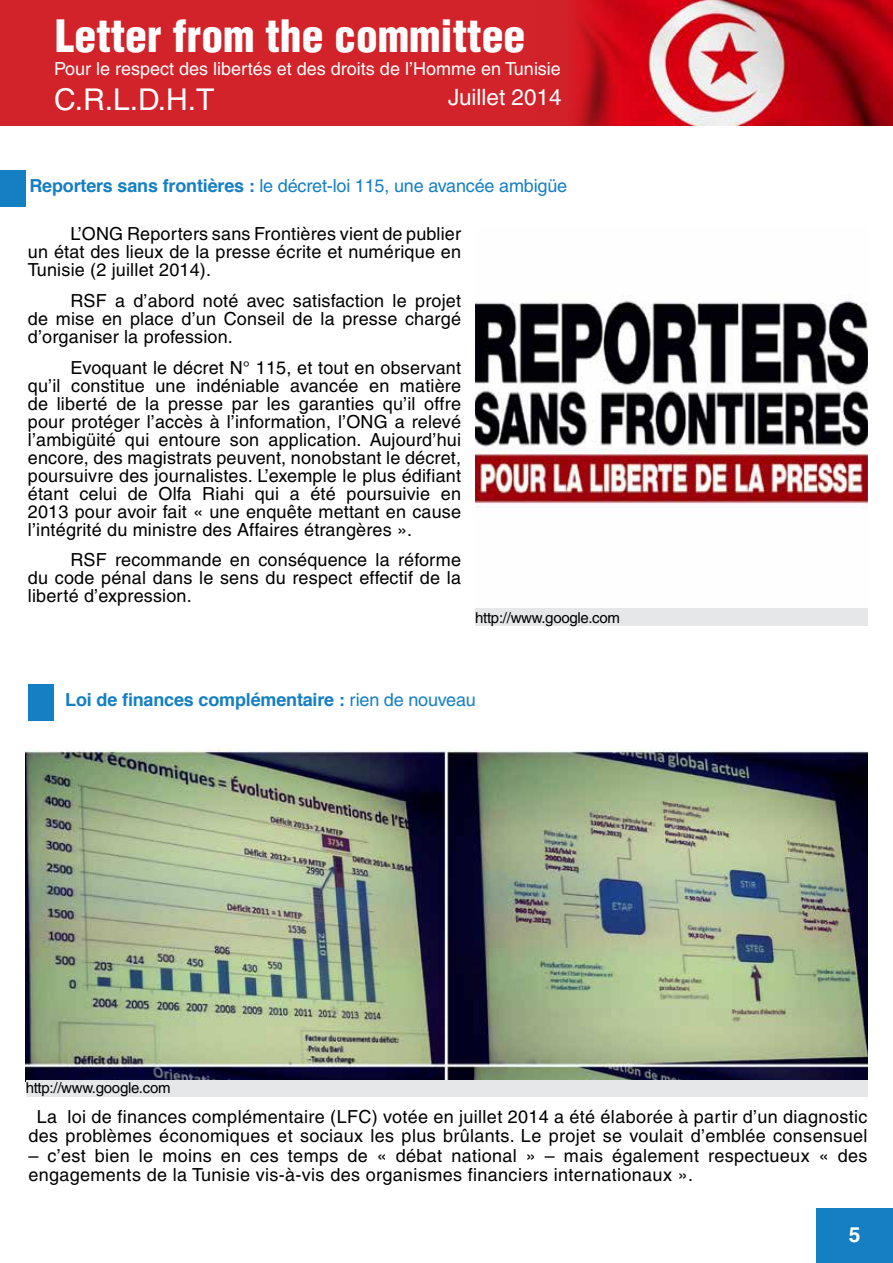
<style>
.page{position:relative;width:893px;height:1263px;background:#fff}
.page>*{position:absolute;margin:0;border:0;box-sizing:border-box;transform-origin:0 0}
.t1{font:900 condensed 43.5px "Helvetica";color:#fff}
.t2{font:30px "Helvetica";color:#fff}
.t3{font:22.5px "Helvetica";color:#fff}
.t4{font:700 21px "Helvetica CE";color:#fff}
.t5{font:18px/18px "Helvetica";letter-spacing:.02em;color:#000;text-align:justify}
.t6{font:18px "Helvetica";letter-spacing:-.01em;color:#157fc3}
.t7{font:18px "Helvetica";color:#fff}
.t8{font:700 18px "Helvetica";letter-spacing:-.01em;color:#157fc3}
.t9{font:15px "Helvetica";letter-spacing:-.02em;color:#000}
.s1{font-weight:700}
.s2{font-weight:400}
</style>
<div class="page">
<div style="left:816px;top:1209px;width:77px;height:54px;background:#157fc3"></div>
<div style="left:0;top:0;width:893px;height:126px;background:#d2232a"></div>
<img style="left:578px;top:0;width:315px;height:126px">
<svg style="left:577px;top:0;width:72px;height:125px;background:#cc0816"></svg>
<div style="left:0;top:170px;width:26px;height:37px;background:#157fc3"></div>
<img style="left:475px;top:300px;width:392px;height:309px">
<div style="left:475px;top:609px;width:392px;height:17px;background:#e6e7e8"></div>
<div style="left:28px;top:684px;width:26px;height:36px;background:#157fc3"></div>
<img style="left:26px;top:749px;width:841px;height:330px">
<div style="left:26px;top:1079px;width:841px;height:17px;background:#e6e7e8"></div>
<h1 class="t1" style="left:55px;top:8px;width:471px">Letter from the committee</h1>
<p class="t7" style="left:54px;top:59px;width:508px">Pour le respect des libertés et des droits de l’Homme en Tunisie</p>
<h2 class="t2" style="left:54px;top:82px;width:162px">C.R.L.D.H.T</h2>
<p class="t3" style="left:448px;top:84px;width:115px">Juillet 2014</p>
<p class="t6" style="left:29px;top:175px;width:539px"><span class="s1">Reporters sans frontières :</span> le décret-loi 115, une avancée ambigüe</p>
<p class="t5" style="left:28px;top:225px;width:435px;text-indent:43px">L’ONG Reporters sans Frontières vient de publier un état des lieux de la presse écrite et numérique en Tunisie (2 juillet 2014).</p>
<p class="t5" style="left:28px;top:291px;width:435px;text-indent:43px">RSF a d’abord noté avec satisfaction le projet de mise en place d’un Conseil de la presse chargé d’organiser la profession.</p>
<p class="t5" style="left:28px;top:358px;width:435px;text-indent:43px">Evoquant le décret N° 115, et tout en observant qu’il constitue une indéniable avancée en matière de liberté de la presse par les garanties qu’il offre pour protéger l’accès à l’information, l’ONG a relevé l’ambigüité qui entoure son application. Aujourd’hui encore, des magistrats peuvent, nonobstant le décret, poursuivre des journalistes. L’exemple le plus édifiant étant celui de Olfa Riahi qui a été poursuivie en 2013 pour avoir fait « une enquête mettant en cause l’intégrité du ministre des Affaires étrangères ».</p>
<p class="t5" style="left:28px;top:551px;width:435px;text-indent:43px">RSF recommande en conséquence la réforme du code pénal dans le sens du respect effectif de la liberté d’expression.</p>
<p class="t9" style="left:475px;top:609px;width:146px">http://www.google.com</p>
<p class="t8" style="left:65px;top:688px;width:412px">Loi de finances complémentaire : <span class="s2">rien de nouveau</span></p>
<p class="t9" style="left:26px;top:1079px;width:146px">http://www.google.com</p>
<p class="t5" style="left:28px;top:1107px;width:841px;line-height:19.5px;text-align:center">La loi de finances complémentaire (LFC) votée en juillet 2014 a été élaborée à partir d’un diagnostic des problèmes économiques et sociaux les plus brûlants. Le projet se voulait d’emblée consensuel</p>
<p class="t5" style="left:28px;top:1146px;width:841px;line-height:19.5px">– c’est bien le moins en ces temps de « débat national » – mais également respectueux « des engagements de la Tunisie vis-à-vis des organismes financiers internationaux ».</p>
<p class="t4" style="left:849px;top:1221px;width:13px">5</p>
</div>
